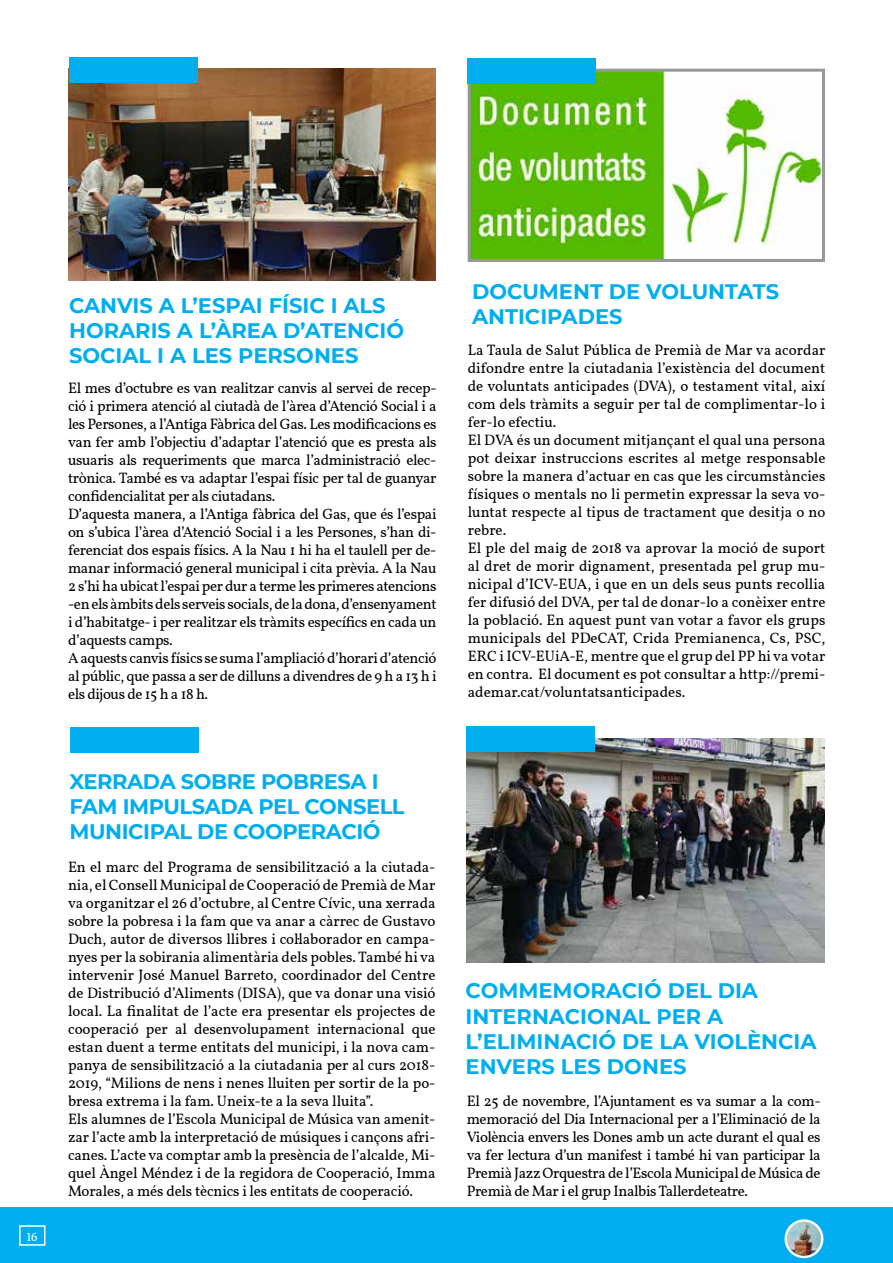
<style>
.page{position:relative;width:893px;height:1263px;background:#fff}
.page>*{position:absolute;margin:0;border:0;box-sizing:border-box;transform-origin:0 0}
.t1{font:700 21px/25.2px "Montserrat";color:#00aeef}
.t2{font:700 21px/25.2px "Montserrat";letter-spacing:-.02em;color:#00aeef}
.t3{font:15px/18px "Vollkorn";letter-spacing:-.005em;color:#000}
.t4{font:15px/18px "Vollkorn";letter-spacing:-.025em;color:#000}
.t5{font:12px "Vollkorn";color:#fff}
</style>
<div class="page">
<img style="left:467px;top:739px;width:358px;height:224px">
<div style="left:466px;top:726px;width:129px;height:26px;background:#00aeef"></div>
<img style="left:472px;top:73px;width:349px;height:185px">
<div style="left:468px;top:69px;width:357px;height:193px;border:3px solid #95979a"></div>
<img style="left:69px;top:68px;width:366px;height:213px">
<div style="left:71px;top:727px;width:128px;height:26px;background:#00aeef"></div>
<div style="left:0;top:1208px;width:893px;height:55px;background:#00aeef"></div>
<div style="left:19px;top:1225px;width:26px;height:21px;border:2px solid #fff"></div>
<img style="left:786px;top:1220px;width:36px;height:37px;border-radius:18px">
<div style="left:784px;top:1219px;width:39px;height:39px;border:2px solid #fff;border-radius:50%"></div>
<div style="left:69px;top:57px;width:129px;height:26px;background:#00aeef"></div>
<div style="left:467px;top:58px;width:129px;height:26px;background:#00aeef"></div>
<p class="t5" style="left:29px;top:1226px;width:12px">16</p>
<p class="t5" style="left:27px;top:1228px;width:12px">16</p>
<h1 class="t1" style="left:69px;top:292px;width:337px">CANVIS A L’ESPAI FÍSIC I ALS<br>HORARIS A L’ÀREA D’ATENCIÓ<br>SOCIAL I A LES PERSONES</h1>
<p class="t4" style="left:68px;top:379px;width:370px">El mes d’octubre es van realitzar canvis al servei de recep&shy;ció i primera atenció al ciutadà de l’àrea d’Atenció Social i a les Persones, a l’Antiga Fàbrica del Gas. Les modificacions es van fer amb l’objectiu d’adaptar l’atenció que es presta als usuaris als requeriments que marca l’administració elec&shy;trònica. També es va adaptar l’espai físic per tal de guanyar confidencialitat per als ciutadans.<br>D’aquesta manera, a l’Antiga fàbrica del Gas, que és l’espai on s’ubica l’àrea d’Atenció Social i a les Persones, s’han di&shy;ferenciat dos espais físics. A la Nau 1 hi ha el taulell per de&shy;manar informació general municipal i cita prèvia. A la Nau 2 s’hi ha ubicat l’espai per dur a terme les primeres atencions -en els àmbits dels serveis socials, de la dona, d’ensenyament i d’habitatge- i per realitzar els tràmits específics en cada un d’aquests camps.<br>A aquests canvis físics se suma l’ampliació d’horari d’atenció al públic, que passa a ser de dilluns a divendres de 9 h a 13 h i els dijous de 15 h a 18 h.</p>
<h1 class="t2" style="left:69px;top:768px;width:337px">XERRADA SOBRE POBRESA I<br>FAM IMPULSADA PEL CONSELL<br>MUNICIPAL DE COOPERACIÓ</h1>
<p class="t3" style="left:68px;top:858px;width:369px">En el marc del Programa de sensibilització a la ciutada&shy;nia, el Consell Municipal de Cooperació de Premià de Mar va organitzar el 26 d’octubre, al Centre Cívic, una xerrada sobre la pobresa i la fam que va anar a càrrec de Gustavo Duch, autor de diversos llibres i col·laborador en campa&shy;nyes per la sobirania alimentària dels pobles. També hi va intervenir José Manuel Barreto, coordinador del Centre de Distribució d’Aliments (DISA), que va donar una visió local. La finalitat de l’acte era presentar els projectes de cooperació per al desenvolupament internacional que estan duent a terme entitats del municipi, i la nova cam&shy;panya de sensibilització a la ciutadania per al curs 2018- 2019, “Milions de nens i nenes lluiten per sortir de la po&shy;bresa extrema i la fam. Uneix-te a la seva lluita”.<br>Els alumnes de l’Escola Municipal de Música van amenit&shy;zar l’acte amb la interpretació de músiques i cançons afri&shy;canes. L’acte va comptar amb la presència de l’alcalde, Mi&shy;quel Àngel Méndez i de la regidora de Cooperació, Imma Morales, a més dels tècnics i les entitats de cooperació.</p>
<h1 class="t1" style="left:472px;top:278px;width:309px">DOCUMENT DE VOLUNTATS<br>ANTICIPADES</h1>
<p class="t3" style="left:468px;top:341px;width:359px">La Taula de Salut Pública de Premià de Mar va acordar difondre entre la ciutadania l’existència del document de voluntats anticipades (DVA), o testament vital, així com dels tràmits a seguir per tal de complimentar-lo i fer-lo efectiu.<br>El DVA és un document mitjançant el qual una persona pot deixar instruccions escrites al metge responsable sobre la manera d’actuar en cas que les circumstàncies físiques o mentals no li permetin expressar la seva vo&shy;luntat respecte al tipus de tractament que desitja o no rebre.<br>El ple del maig de 2018 va aprovar la moció de suport al dret de morir dignament, presentada pel grup mu&shy;nicipal d’ICV-EUA, i que en un dels seus punts recollia fer difusió del DVA, per tal de donar-lo a conèixer entre la població. En aquest punt van votar a favor els grups municipals del PDeCAT, Crida Premianenca, Cs, PSC, ERC i ICV-EUiA-E, mentre que el grup del PP hi va votar en contra. El document es pot consultar a http://premi&shy;ademar.cat/voluntatsanticipades.</p>
<h1 class="t1" style="left:466px;top:977px;width:352px">COMMEMORACIÓ DEL DIA<br>INTERNACIONAL PER A<br>L’ELIMINACIÓ DE LA VIOLÈNCIA<br>ENVERS LES DONES</h1>
<p class="t3" style="left:467px;top:1092px;width:356px;text-align:justify">El 25 de novembre, l’Ajuntament es va sumar a la com&shy;memoració del Dia Internacional per a l’Eliminació de la Violència envers les Dones amb un acte durant el qual es va fer lectura d’un manifest i també hi van participar la Premià Jazz Orquestra de l’Escola Municipal de Música de Premià de Mar i el grup Inalbis Tallerdeteatre.</p>
</div>
